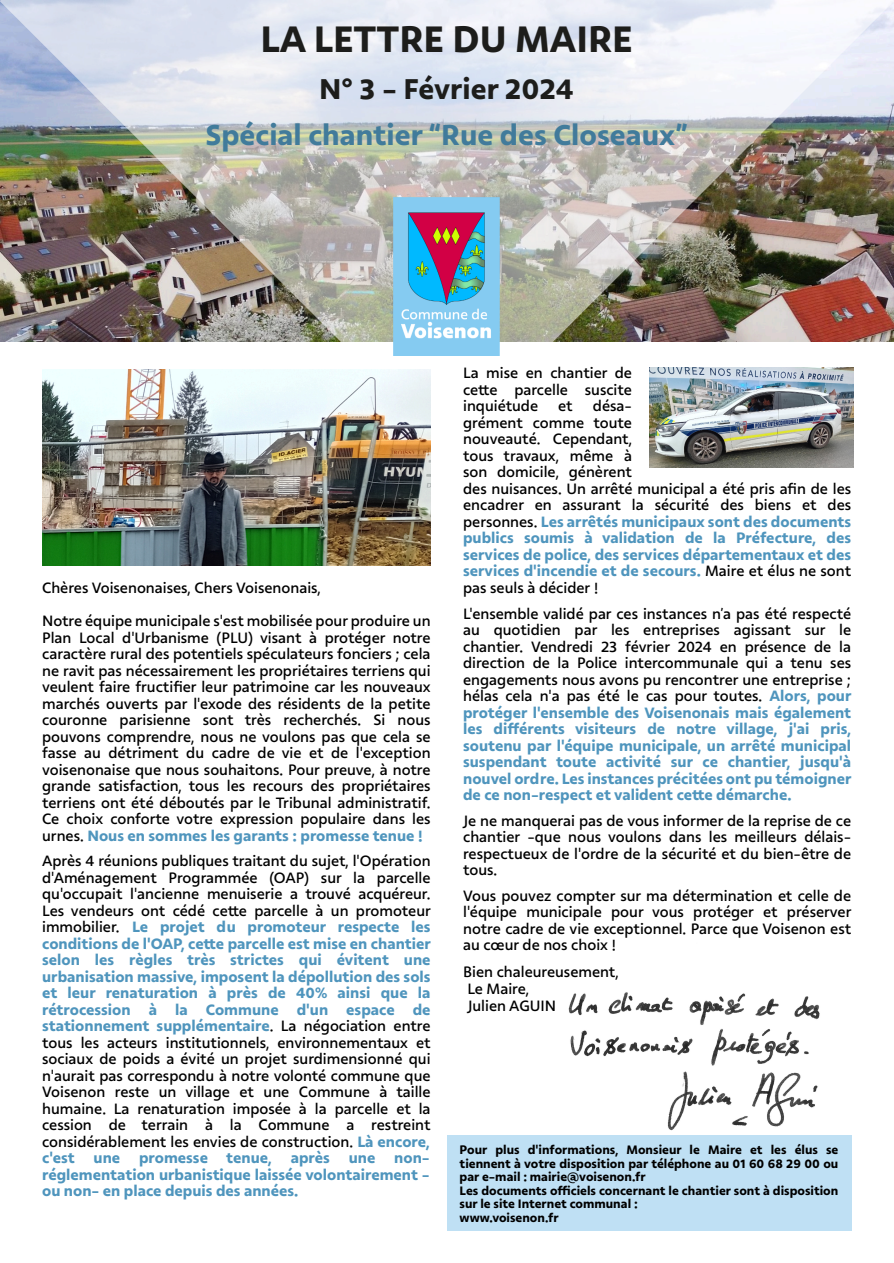
<style>
.page{position:relative;width:894px;height:1263px;background:#fff}
.page>*{position:absolute;margin:0;border:0;box-sizing:border-box;transform-origin:0 0}
.t1{font:700 40.5px "Analoga Sans";color:#1d1d1b}
.t2{font:700 31.5px "Analoga Sans";color:#417b9b}
.t3{font:700 31.5px "Analoga Sans";color:#1d1d1b}
.t4{font:16.5px/16.5px "Analoga Sans";color:#000;text-align:justify}
.t5{font:700 16.5px/16.5px "Analoga Sans";color:#4f95bd;text-align:justify}
.t6{font:700 13.5px/13.5px "Analoga Sans";color:#000}
.s1{font-weight:700;color:#4f95bd}
.s2{font-weight:400;color:#000}
</style>
<div class="page">
<img style="left:568px;top:992px;width:284px;height:187px">
<img style="left:0;top:0;width:893px;height:448px">
<img style="left:393px;top:197px;width:106px;height:158px">
<div style="left:446px;top:1135px;width:404px;height:96px;background:#bfe0f4"></div>
<img style="left:43px;top:369px;width:387px;height:196px">
<img style="left:648px;top:367px;width:204px;height:100px">
<h1 class="t1" style="left:260px;top:15px;width:374px">LA LETTRE DU MAIRE</h1>
<h2 class="t3" style="left:319px;top:70px;width:256px">N° 3 - Février 2024</h2>
<h2 class="t2" style="left:205px;top:116px;width:484px">Spécial chantier “Rue des Closeaux”</h2>
<p class="t4" style="left:42px;top:571px;width:390px;line-height:33px">Chères Voisenonaises, Chers Voisenonais,<br>Notre équipe municipale s'est mobilisée pour produire un</p>
<p class="t4" style="left:42px;top:629px;width:390px">Plan Local d'Urbanisme (PLU) visant à protéger notre caractère rural des potentiels spéculateurs fonciers ; cela ne ravit pas nécessairement les propriétaires terriens qui veulent faire fructifier leur patrimoine car les nouveaux marchés ouverts par l'exode des résidents de la petite couronne parisienne sont très recherchés. Si nous pouvons comprendre, nous ne voulons pas que cela se fasse au détriment du cadre de vie et de l'exception voisenonaise que nous souhaitons. Pour preuve, à notre grande satisfaction, tous les recours des propriétaires terriens ont été déboutés par le Tribunal administratif.<br>Ce choix conforte votre expression populaire dans les urnes. <span class="s1">Nous en sommes les garants : promesse tenue !</span></p>
<p class="t4" style="left:42px;top:853px;width:390px">Après 4 réunions publiques traitant du sujet, l'Opération d'Aménagement Programmée (OAP) sur la parcelle qu'occupait l'ancienne menuiserie a trouvé acquéreur.<br>Les vendeurs ont cédé cette parcelle à un promoteur immobilier. <span class="s1">Le projet du promoteur respecte les conditions de l'OAP, cette parcelle est mise en chantier selon les règles très strictes qui évitent une urbanisation massive, imposent la dépollution des sols et leur renaturation à près de 40% ainsi que la rétrocession à la Commune d'un espace de stationnement supplémentaire</span>. La négociation entre tous les acteurs institutionnels, environnementaux et sociaux de poids a évité un projet surdimensionné qui n'aurait pas correspondu à notre volonté commune que Voisenon reste un village et une Commune à taille humaine. La renaturation imposée à la parcelle et la cession de terrain à la Commune a restreint considérablement les envies de construction. <span class="s1">Là encore, c'est une promesse tenue, après une non&shy;réglementation urbanistique laissée volontairement - ou non- en place depuis des années.</span></p>
<p class="t4" style="left:463px;top:365px;width:389px;text-align:left">La mise en chantier de<br>cette parcelle suscite<br>inquiétude et désa-<br>grément comme toute<br>nouveauté. Cependant,<br>tous travaux, même à<br>son domicile, génèrent<br>des nuisances. Un arrêté municipal a été pris afin de les encadrer en assurant la sécurité des biens et des personnes. <span class="s1">Les arrêtés municipaux sont des documents publics soumis à validation de la Préfecture, des services de police, des services départementaux et des services d'incendie et de secours.</span> Maire et élus ne sont pas seuls à décider !</p>
<p class="t5" style="left:463px;top:605px;width:390px"><span class="s2">L'ensemble validé par ces instances n’a pas été respecté au quotidien par les entreprises agissant sur le chantier. Vendredi 23 février 2024 en présence de la direction de la Police intercommunale qui a tenu ses engagements nous avons pu rencontrer une entreprise ; hélas cela n'a pas été le cas pour toutes.</span> Alors, pour protéger l'ensemble des Voisenonais mais également les différents visiteurs de notre village, j'ai pris, soutenu par l'équipe municipale, un arrêté municipal suspendant toute activité sur ce chantier, jusqu'à nouvel ordre. Les instances précitées ont pu témoigner de ce non-respect et valident cette démarche.</p>
<p class="t4" style="left:463px;top:812px;width:389px">Je ne manquerai pas de vous informer de la reprise de ce chantier -que nous voulons dans les meilleurs délais&shy;respectueux de l'ordre de la sécurité et du bien-être de tous.</p>
<p class="t4" style="left:463px;top:887px;width:390px">Vous pouvez compter sur ma détermination et celle de l'équipe municipale pour vous protéger et préserver notre cadre de vie exceptionnel. Parce que Voisenon est au cœur de nos choix !</p>
<p class="t4" style="left:463px;top:963px;width:157px;line-height:17.1px;text-align:left">Bien chaleureusement,<br>Le Maire,<br>Julien AGUIN</p>
<p class="t6" style="left:459px;top:1143px;width:380px">Pour plus d'informations, Monsieur le Maire et les élus se tiennent à votre disposition par téléphone au 01 60 68 29 00 ou par e-mail : mairie@voisenon.fr<br>Les documents officiels concernant le chantier sont à disposition sur le site Internet communal :<br>www.voisenon.fr</p>
</div>
